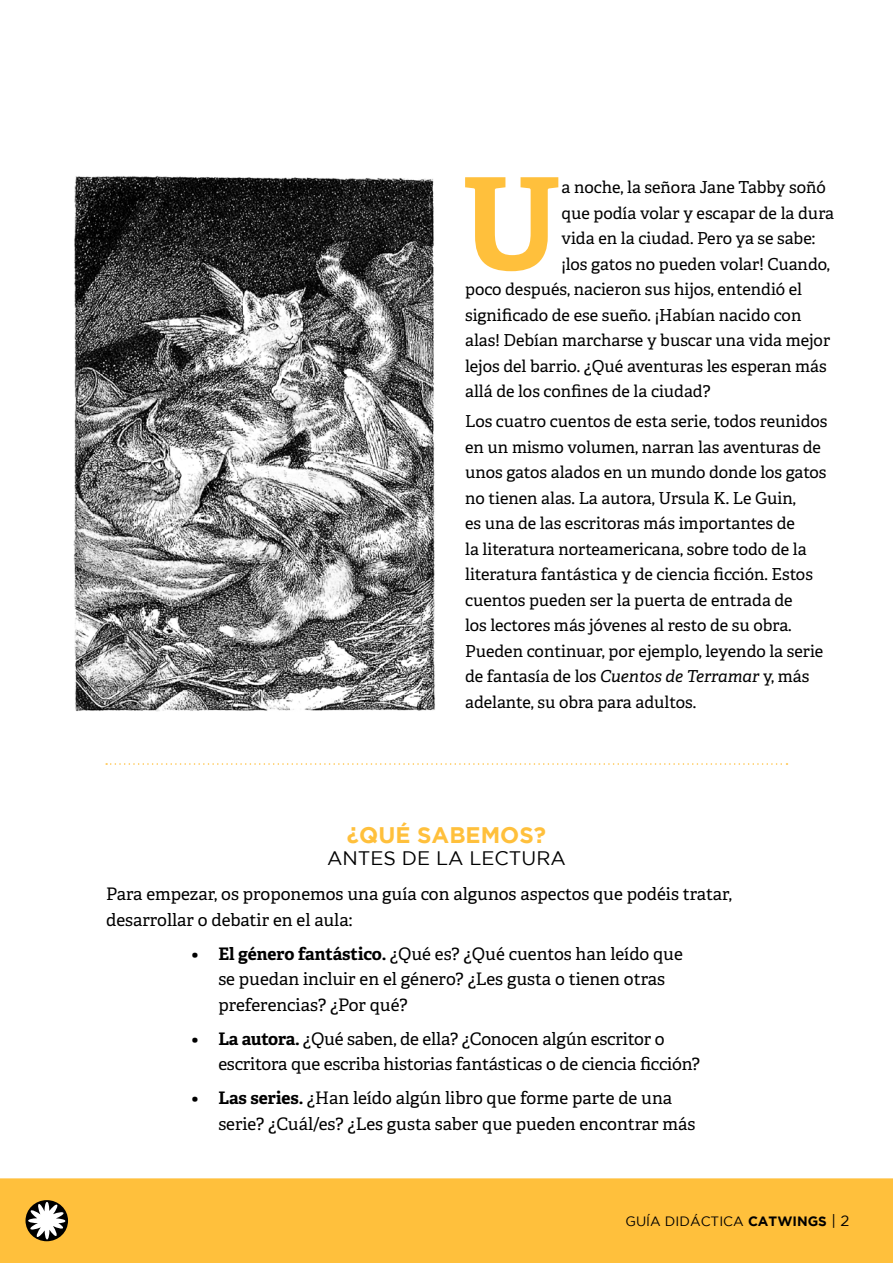
<style>
.page{position:relative;width:893px;height:1263px;background:#fff}
.page>*{position:absolute;margin:0;border:0;box-sizing:border-box;transform-origin:0 0}
.t1{font:700 127.65px "Adelle PE";color:#ffc03c}
.t2{font:700 22.5px "Gotham";color:#ffc03c}
.t3{font:19.5px "Gotham";color:#000}
.t4{font:17.25px/25.5px "Adelle PE";letter-spacing:-.005em;color:#000}
.t5{font:16.5px/25.5px "Adelle PE";color:#000}
.t6{font:13.5px "Gotham";color:#000}
.s1{font-style:italic}
.s2{font-weight:700}
.s3{font-size:15px}
</style>
<div class="page">
<div style="left:0;top:1178px;width:893px;height:85px;background:#ffc03c"></div>
<svg style="left:106px;top:763px;width:681px;height:2px"></svg>
<img style="left:73px;top:176px;width:362px;height:536px">
<svg style="left:26px;top:1200px;width:42px;height:41px"></svg>
<svg style="left:28px;top:1202px;width:37px;height:37px"></svg>
<h1 class="t1" style="left:461px;top:132px;width:102px">U</h1>
<p class="t5" style="left:561px;top:174px;width:266px">a noche, la señora Jane Tabby soñó</p>
<p class="t5" style="left:561px;top:199px;width:274px">que podía volar y escapar de la dura</p>
<p class="t5" style="left:561px;top:225px;width:255px">vida en la ciudad. Pero ya se sabe:</p>
<p class="t5" style="left:561px;top:250px;width:270px">¡los gatos no pueden volar! Cuando,</p>
<p class="t5" style="left:465px;top:276px;width:339px">poco después, nacieron sus hijos, entendió el</p>
<p class="t5" style="left:465px;top:301px;width:338px">significado de ese sueño. ¡Habían nacido con</p>
<p class="t5" style="left:465px;top:327px;width:366px">alas! Debían marcharse y buscar una vida mejor</p>
<p class="t5" style="left:465px;top:352px;width:363px">lejos del barrio. ¿Qué aventuras les esperan más</p>
<p class="t5" style="left:465px;top:378px;width:247px">allá de los confines de la ciudad?</p>
<p class="t5" style="left:465px;top:408px;width:364px">Los cuatro cuentos de esta serie, todos reunidos en un mismo volumen, narran las aventuras de unos gatos alados en un mundo donde los gatos no tienen alas. La autora, Ursula K. Le Guin,<br>es una de las escritoras más importantes de<br>la literatura norteamericana, sobre todo de la literatura fantástica y de ciencia ficción. Estos cuentos pueden ser la puerta de entrada de<br>los lectores más jóvenes al resto de su obra.<br>Pueden continuar, por ejemplo, leyendo la serie de fantasía de los <span class="s1">Cuentos de Terramar</span> y, más adelante, su obra para adultos.</p>
<h2 class="t2" style="left:347px;top:822px;width:200px">¿QUÉ SABEMOS?</h2>
<p class="t3" style="left:327px;top:848px;width:240px">ANTES DE LA LECTURA</p>
<p class="t4" style="left:106px;top:881px;width:627px">Para empezar, os proponemos una guía con algunos aspectos que podéis tratar, desarrollar o debatir en el aula:</p>
<p class="t4" style="left:218px;top:940px;width:466px;text-indent:-27px"><span class="s2">• El género fantástico.</span> ¿Qué es? ¿Qué cuentos han leído que se puedan incluir en el género? ¿Les gusta o tienen otras preferencias? ¿Por qué?</p>
<p class="t4" style="left:218px;top:1025px;width:483px;text-indent:-27px"><span class="s2">• La autora.</span> ¿Qué saben, de ella? ¿Conocen algún escritor o escritora que escriba historias fantásticas o de ciencia ficción?</p>
<p class="t4" style="left:218px;top:1085px;width:479px;text-indent:-27px"><span class="s2">• Las series.</span> ¿Han leído algún libro que forme parte de una serie? ¿Cuál/es? ¿Les gusta saber que pueden encontrar más</p>
<p class="t6" style="left:625px;top:1214px;width:225px">GUÍA DIDÁCTICA <span class="s2">CATWINGS</span> <span class="s3">| 2</span></p>
</div>
